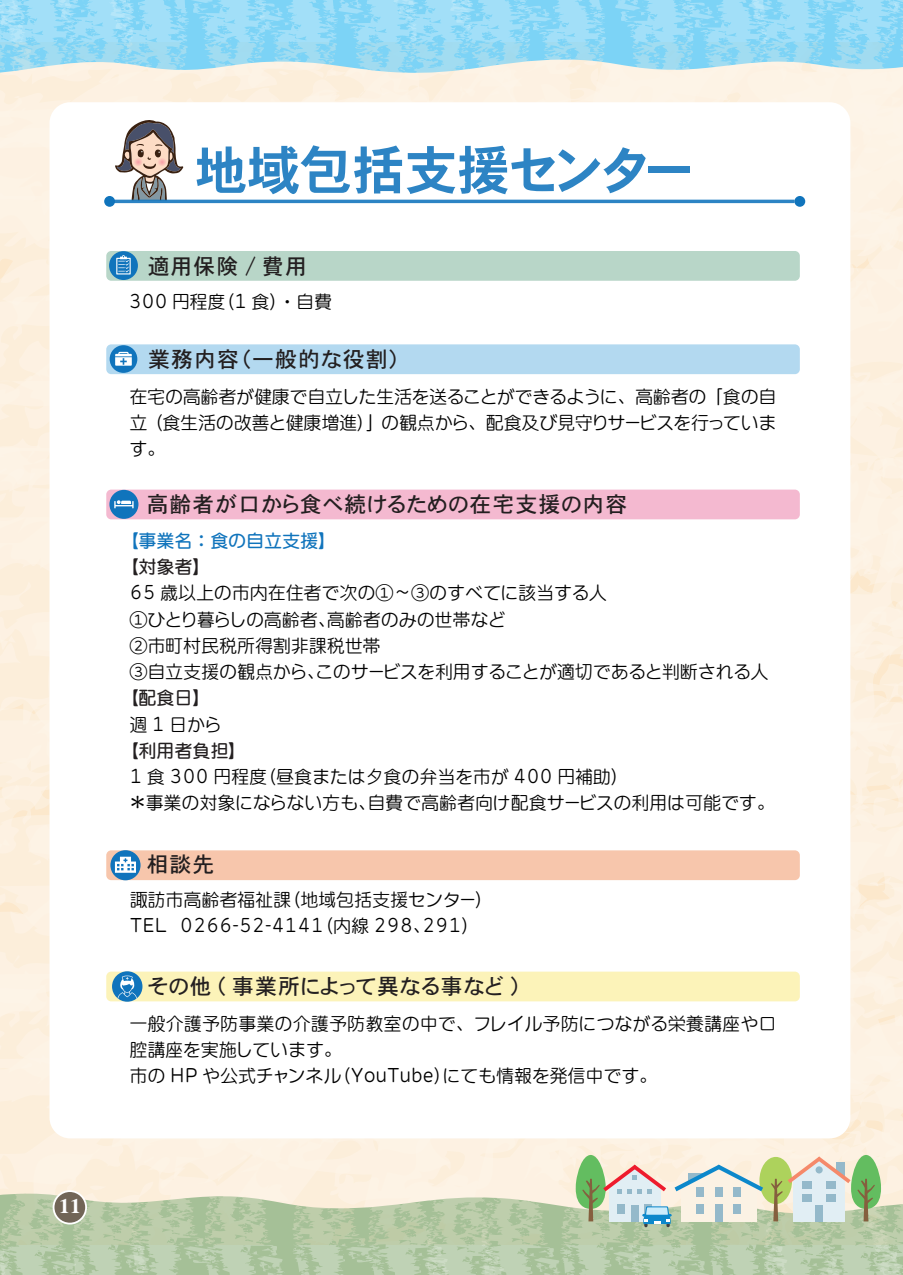
<style>
.page{position:relative;width:903px;height:1275px;background:#fff}
.page>*{position:absolute;margin:0;border:0;box-sizing:border-box;transform-origin:0 0}
.t1{font:52.5px "DFHS Gothic W7 WING RKSJ H";color:#1074bc}
.t2{font:21.88px "DFHS Gothic W5 WING RKSJ H";letter-spacing:.05em;color:#231f20}
.t3{font:19.25px "DF Lei Ga So W9 WING RKSJ H";color:#fff}
.t4{font:17.5px/26.2px "DFUD Maru Gothic W4 WING RKSJ H";letter-spacing:.025em;color:#000}
.t5{font:17.5px "DFUD Maru Gothic W6 WING RKSJ H";letter-spacing:.025em;color:#231f20}
.t6{font:17.5px "DFUD Maru Gothic W6 WING RKSJ H";letter-spacing:.025em;color:#1074bc}
</style>
<div class="page">
<div style="left:0;top:74px;width:903px;height:1120px;background:#fdf1e2"></div>
<svg style="left:0;top:0;width:903px;height:74px;background:#9edcf3"></svg>
<div style="left:50px;top:102px;width:800px;height:1036px;background:#fff;border-radius:21px"></div>
<svg style="left:0;top:1194px;width:903px;height:81px;background:#b9cca9"></svg>
<div style="left:106px;top:251px;width:694px;height:30px;background:#b8d6c8;border-radius:5px"></div>
<div style="left:106px;top:344px;width:694px;height:30px;background:#b3d9f0;border-radius:5px"></div>
<div style="left:106px;top:972px;width:694px;height:29px;background:#fcf3b9;border-radius:5px"></div>
<div style="left:106px;top:490px;width:694px;height:29px;background:#f4b9d0;border-radius:5px"></div>
<div style="left:106px;top:850px;width:694px;height:30px;background:#f7c6ac;border-radius:5px"></div>
<div style="left:104px;top:196px;width:11px;height:11px;background:#1074bc;border-radius:50%"></div>
<div style="left:794px;top:196px;width:11px;height:11px;background:#1074bc;border-radius:50%"></div>
<div style="left:110px;top:345px;width:27px;height:28px;background:#1074bc;border-radius:50%"></div>
<svg style="left:115px;top:352px;width:17px;height:14px"></svg>
<svg style="left:110px;top:850px;width:31px;height:30px"></svg>
<svg style="left:115px;top:857px;width:21px;height:16px"></svg>
<div style="left:109px;top:251px;width:29px;height:29px;background:#1074bc;border-radius:50%"></div>
<svg style="left:116px;top:255px;width:15px;height:19px"></svg>
<div style="left:109px;top:490px;width:29px;height:29px;background:#1074bc;border-radius:50%"></div>
<svg style="left:114px;top:500px;width:20px;height:8px"></svg>
<div style="left:112px;top:971px;width:30px;height:31px;background:#1074bc;border-radius:50%"></div>
<svg style="left:118px;top:976px;width:19px;height:23px"></svg>
<svg style="left:114px;top:120px;width:70px;height:80px"></svg>
<hr style="left:110px;top:200px;width:684px;height:3px;background:#1074bc">
<div style="left:54px;top:1191px;width:32px;height:33px;background:#716557;border-radius:50%"></div>
<div style="left:53px;top:1190px;width:34px;height:34px;border:2px solid #fff;border-radius:50%"></div>
<div style="left:759px;top:1157px;width:33px;height:47px;background:#add25c;border-radius:50%"></div>
<svg style="left:771px;top:1155px;width:110px;height:66px;background:#c4d3b0"></svg>
<div style="left:815px;top:1205px;width:8px;height:16px;background:#94b9ca"></div>
<div style="left:803px;top:1181px;width:9px;height:7px;background:#94b9ca"></div>
<div style="left:826px;top:1181px;width:9px;height:7px;background:#94b9ca"></div>
<div style="left:803px;top:1194px;width:9px;height:7px;background:#94b9ca"></div>
<div style="left:826px;top:1194px;width:9px;height:7px;background:#94b9ca"></div>
<div style="left:815px;top:1166px;width:8px;height:7px;background:#94b9ca;border-radius:50%"></div>
<svg style="left:576px;top:1155px;width:187px;height:72px;background:#cdd7c8"></svg>
<p class="t3" style="left:59px;top:1197px;width:23px">11</p>
<h1 class="t1" style="left:195px;top:144px;width:498px">地域包括支援センター</h1>
<p class="t2" style="left:148px;top:255px;width:161px">適用保険 / 費用</p>
<p class="t4" style="left:129px;top:288px;width:205px">300 円程度（1 食）・自費</p>
<p class="t2" style="left:148px;top:348px;width:253px">業務内容（一般的な役割）</p>
<p class="t4" style="left:130px;top:383px;width:648px;text-align:justify">在宅の高齢者が健康で自立した生活を送ることができるように、高齢者の「食の自立（食生活の改善と健康増進）」の観点から、配食及び見守りサービスを行っています。</p>
<p class="t2" style="left:147px;top:493px;width:482px">高齢者が口から食べ続けるための在宅支援の内容</p>
<p class="t6" style="left:130px;top:529px;width:199px">【事業名：食の自立支援】</p>
<p class="t5" style="left:130px;top:555px;width:73px">【対象者】</p>
<p class="t4" style="left:130px;top:580px;width:640px">65 歳以上の市内在住者で次の①～③のすべてに該当する人<br>①ひとり暮らしの高齢者、高齢者のみの世帯など<br>②市町村民税所得割非課税世帯<br>③自立支援の観点から、このサービスを利用することが適切であると判断される人</p>
<p class="t5" style="left:130px;top:686px;width:73px">【配食日】</p>
<p class="t4" style="left:130px;top:711px;width:93px">週 1 日から</p>
<p class="t5" style="left:130px;top:739px;width:109px">【利用者負担】</p>
<p class="t4" style="left:130px;top:763px;width:638px">1 食 300 円程度（昼食または夕食の弁当を市が 400 円補助）<br>＊事業の対象にならない方も、自費で高齢者向け配食サービスの利用は可能です。</p>
<p class="t2" style="left:147px;top:854px;width:69px">相談先</p>
<p class="t4" style="left:130px;top:886px;width:365px">諏訪市高齢者福祉課（地域包括支援センター）　<br>TEL 0266-52-4141（内線 298、291）</p>
<p class="t2" style="left:148px;top:975px;width:383px">その他 ( 事業所によって異なる事など )　</p>
<p class="t4" style="left:130px;top:1010px;width:648px">一般介護予防事業の介護予防教室の中で、フレイル予防につながる栄養講座や口腔講座を実施しています。<br>市の HP や公式チャンネル（YouTube）にても情報を発信中です。</p>
</div>
